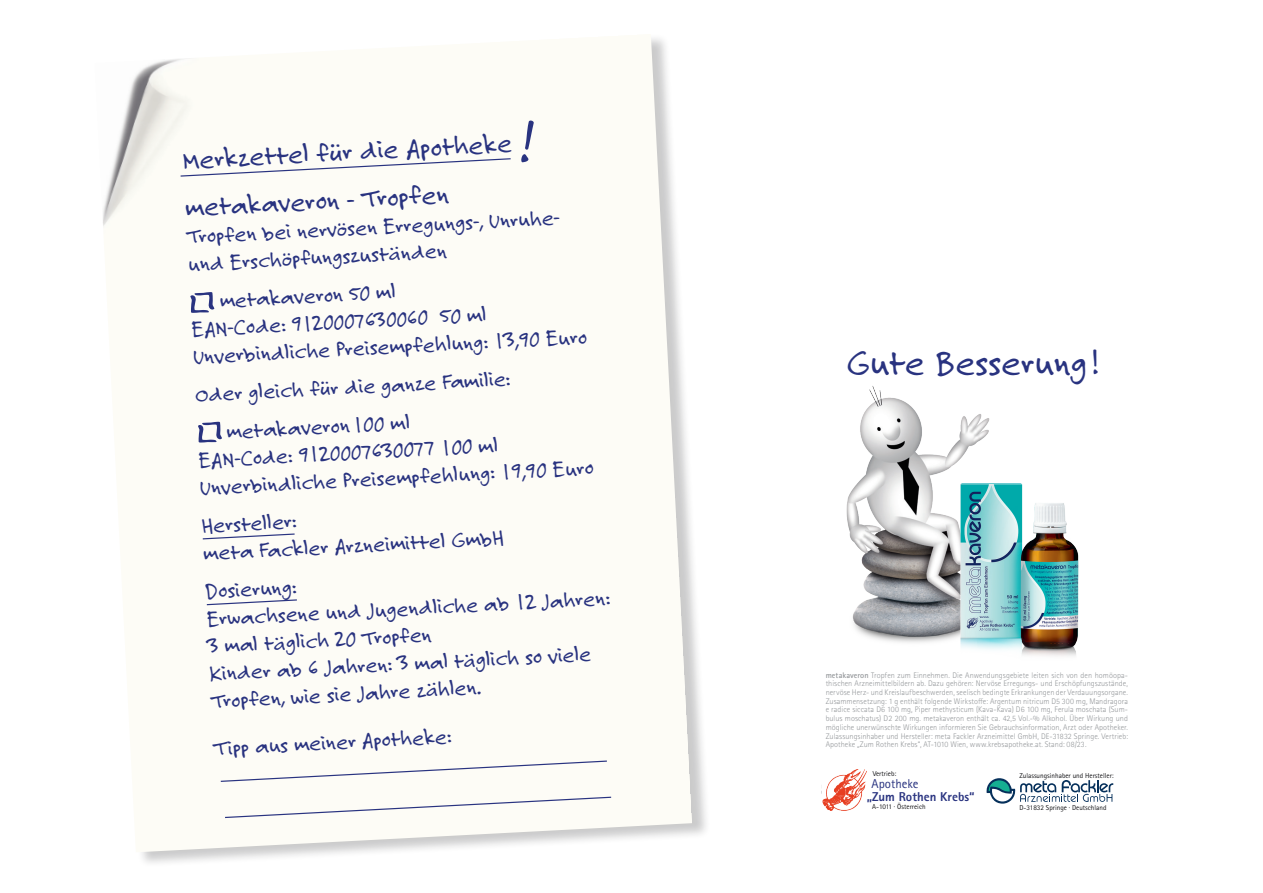
<style>
.page{position:relative;width:1263px;height:893px;background:#fff}
.page>*{position:absolute;margin:0;border:0;box-sizing:border-box;transform-origin:0 0}
.t1{font:37.95px "Felt Tip Roman";color:#293380}
.t2{font:28.5px/47.7px "Felt Tip Roman";color:#293380}
.t3{font:22.8px/27.5px "Felt Tip Roman";color:#293380}
.t4{font:800 12.9px "Rotis Sans Serif Std";color:#293380}
.t5{font:12.9px "Rotis Sans Serif Std";color:#293380}
.t6{font:300 8.1px/8.7px "Rotis Sans Serif Std";letter-spacing:.005em;color:#94979a;text-align:justify}
.t7{font:7.2px "Rotis Sans Serif Std";color:#131316}
.s1{font-weight:700}
</style>
<div class="page">
<div style="left:97px;top:33px;width:614px;height:835px;background:#131316;opacity:.22"></div>
<img style="left:97px;top:34px;width:595px;height:818px">
<svg style="left:201px;top:533px;width:95px;height:7px"></svg>
<svg style="left:206px;top:599px;width:92px;height:7px"></svg>
<svg style="left:179px;top:157px;width:333px;height:20px"></svg>
<svg style="left:224px;top:796px;width:388px;height:23px"></svg>
<svg style="left:220px;top:760px;width:388px;height:23px"></svg>
<img style="left:822px;top:769px;width:44px;height:42px">
<img style="left:846px;top:386px;width:176px;height:259px">
<img style="left:961px;top:484px;width:118px;height:172px">
<svg style="left:986px;top:778px;width:127px;height:26px"></svg>
<svg style="left:520px;top:120px;width:16px;height:43px"></svg>
<svg style="left:187px;top:291px;width:30px;height:23px"></svg>
<svg style="left:194px;top:421px;width:30px;height:23px"></svg>
<h2 class="t2" style="left:181px;top:136px;width:331px;rotate:-3deg">Merkzettel für die Apotheke metakaveron - Tropfen</h2>
<h3 class="t3" style="left:186px;top:223px;width:380px;rotate:-3deg">Tropfen bei nervösen Erregungs-, Unruhe&shy;und Erschöpfungszuständen</h3>
<h3 class="t3" style="left:189px;top:288px;width:396px;text-indent:30px;rotate:-3deg">metakaveron 50 ml<br>EAN-Code: 9120007630060 50 ml<br>Unverbindliche Preisempfehlung: 13,90 Euro</h3>
<h3 class="t3" style="left:224px;top:374px;width:288px;line-height:38.1px;text-indent:-30px;rotate:-3deg">Oder gleich für die ganze Familie: metakaveron 100 ml</h3>
<h3 class="t3" style="left:198px;top:446px;width:396px;rotate:-3deg">EAN-Code: 9120007630077 100 ml<br>Unverbindliche Preisempfehlung: 19,90 Euro</h3>
<h3 class="t3" style="left:201px;top:512px;width:302px;rotate:-3deg">Hersteller:<br>meta Fackler Arzneimittel GmbH</h3>
<h3 class="t3" style="left:205px;top:577px;width:405px;rotate:-3deg">Dosierung:<br>Erwachsene und Jugendliche ab 12 Jahren:<br>3 mal täglich 20 Tropfen<br>Kinder ab 6 Jahren: 3 mal täglich so viele<br>Tropfen, wie sie Jahre zählen.</h3>
<h3 class="t3" style="left:213px;top:734px;width:240px;rotate:-3deg">Tipp aus meiner Apotheke:</h3>
<h1 class="t1" style="left:847px;top:338px;width:253px">Gute Besserung!</h1>
<p class="t6" style="left:826px;top:671px;width:304px"><span class="s1">metakaveron</span> Tropfen zum Einnehmen. Die Anwendungsgebiete leiten sich von den homöopa&shy;thischen Arzneimittelbildern ab. Dazu gehören: Nervöse Erregungs- und Erschöpfungszustände, nervöse Herz- und Kreislaufbeschwerden, seelisch bedingte Erkrankungen der Verdauungsorgane.<br>Zusammensetzung: 1 g enthält folgende Wirkstoffe: Argentum nitricum D5 300 mg, Mandragora e radice siccata D6 100 mg, Piper methysticum (Kava-Kava) D6 100 mg, Ferula moschata (Sum&shy;bulus moschatus) D2 200 mg. metakaveron enthält ca. 42,5 Vol.-% Alkohol. Über Wirkung und mögliche unerwünschte Wirkungen informieren Sie Gebrauchsinformation, Arzt oder Apotheker.<br>Zulassungsinhaber und Hersteller: meta Fackler Arzneimittel GmbH, DE-31832 Springe. Vertrieb:<br>Apotheke „Zum Rothen Krebs“, AT-1010 Wien, www.krebsapotheke.at. Stand: 08/23.</p>
<p class="t7" style="left:873px;top:769px;width:25px">Vertrieb:</p>
<h3 class="t5" style="left:871px;top:776px;width:49px">Apotheke</h3>
<h3 class="t4" style="left:867px;top:788px;width:109px">„Zum Rothen Krebs“</h3>
<p class="t7" style="left:872px;top:803px;width:55px">A-1011 · Österreich</p>
<p class="t7" style="left:1019px;top:771px;width:96px">Zulassungsinhaber und Hersteller:</p>
<p class="t7" style="left:1019px;top:803px;width:89px">D-31832 Springe · Deutschland</p>
</div>
